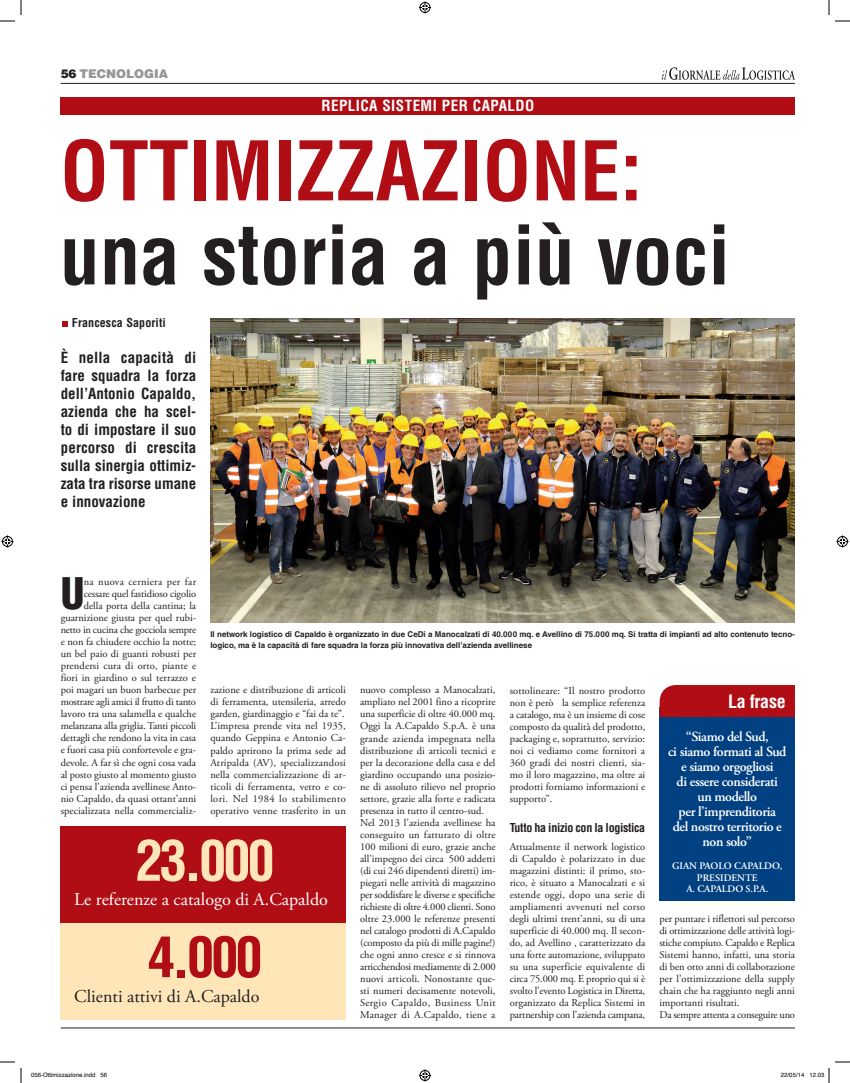
<style>
.page{position:relative;width:850px;height:1083px;background:#fff}
.page>*{position:absolute;margin:0;border:0;box-sizing:border-box;transform-origin:0 0}
.t1{font:700 condensed 80px "Helvetica LT Std";color:#231f20}
.t2{font:700 condensed 80px "Helvetica LT Std";color:#b00d15}
.t3{font:700 condensed 55px "Helvetica LT Std";color:#fee6b9}
.t4{font:700 condensed 55px "Helvetica LT Std";color:#b00d15}
.t5{font:900 condensed 42.5px "Helvetica LT Std";color:#231f20}
.t6{font:18px "Adobe Garamond Pro";color:#fff}
.t7{font:18px "Adobe Garamond Pro";color:#231f20}
.t8{font:700 condensed 18px "Helvetica LT Std";letter-spacing:-.015em;color:#fff}
.t9{font:700 condensed 15px/18px "Helvetica LT Std";color:#231f20;text-align:justify}
.t10{font:700 condensed 15px "Helvetica LT Std";letter-spacing:.03em;color:#fff}
.t11{font:600 14px/15px "Adobe Garamond Pro";letter-spacing:-.03em;color:#fff;text-align:center}
.t12{font:700 condensed 12px "Helvetica LT Std";letter-spacing:-.025em;color:#231f20}
.t13{font:700 condensed 12px "Helvetica LT Std";letter-spacing:.01em;color:#231f20}
.t14{font:900 12px "Helvetica LT Std";color:#939598}
.t15{font:10.5px/12px "Adobe Garamond Pro";color:#231f20;text-align:justify}
.t16{font:600 10px/11.5px "Adobe Garamond Pro";color:#fff;text-align:center}
.t17{font:700 8px/11px "Helvetica LT Std";color:#231f20}
.t18{font:6px "Helvetica";color:#000}
.s1{color:#231f20}
</style>
<div class="page">
<hr style="left:61px;top:1027px;width:734px;height:1px;background:#231f20">
<hr style="left:61px;top:83px;width:734px;height:1px;background:#231f20">
<img style="left:210px;top:319px;width:584px;height:303px">
<svg style="left:62px;top:321px;width:5px;height:6px"></svg>
<div style="left:61px;top:98px;width:734px;height:17px;background:#b00d15"></div>
<svg style="left:662px;top:67px;width:133px;height:13px"></svg>
<div style="left:61px;top:826px;width:285px;height:96px;background:#b00d15"></div>
<div style="left:61px;top:922px;width:285px;height:97px;background:#fee6b9"></div>
<div style="left:660px;top:707px;width:135px;height:193px;background:#014081"></div>
<div style="left:660px;top:685px;width:135px;height:32px;background:#b00d15"></div>
<svg style="left:0;top:0;width:22px;height:22px"></svg>
<svg style="left:0;top:1061px;width:22px;height:21px"></svg>
<svg style="left:828px;top:0;width:22px;height:22px"></svg>
<svg style="left:419px;top:1px;width:12px;height:12px"></svg>
<svg style="left:419px;top:1069px;width:12px;height:12px"></svg>
<svg style="left:2px;top:535px;width:12px;height:12px"></svg>
<svg style="left:836px;top:535px;width:12px;height:12px"></svg>
<svg style="left:828px;top:1061px;width:22px;height:21px"></svg>
<p class="t14" style="left:61px;top:66px;width:109px"><span class="s1">56</span> TECNOLOGIA</p>
<h3 class="t10" style="left:321px;top:97px;width:212px">Replica Sistemi per Capaldo</h3>
<h1 class="t2" style="left:60px;top:121px;width:584px">Ottimizzazione:</h1>
<h1 class="t1" style="left:60px;top:205px;width:672px">una storia a più voci</h1>
<p class="t13" style="left:72px;top:315px;width:95px">Francesca Saporiti</p>
<h3 class="t9" style="left:61px;top:348px;width:137px">È nella capacità di fare squadra la forza dell’Antonio Capaldo, azienda che ha scel&shy;to di impostare il suo percorso di crescita sulla sinergia ottimiz&shy;zata tra risorse umane e innovazione</h3>
<h3 class="t5" style="left:61px;top:566px;width:25px">U</h3>
<p class="t15" style="left:61px;top:576px;width:137px;text-align:right">na nuova cerniera per far cessare quel fastidioso cigolio<br>della porta della cantina; la guarnizione giusta per quel rubi&shy;netto in cucina che gocciola sempre e non fa chiudere occhio la notte; un bel paio di guanti robusti per prendersi cura di orto, piante e fiori in giardino o sul terrazzo e poi magari un buon barbecue per mostrare agli amici il frutto di tanto lavoro tra una salamella e qualche melanzana alla griglia. Tanti piccoli dettagli che rendono la vita in casa e fuori casa più confortevole e gra&shy;devole. A far sì che ogni cosa vada al posto giusto al momento giusto ci pensa l’azienda avellinese Anto&shy;nio Capaldo, da quasi ottant’anni specializzata nella commercializ-</p>
<p class="t17" style="left:210px;top:628px;width:586px">Il network logistico di Capaldo è organizzato in due CeDi a Manocalzati di 40.000 mq. e Avellino di 75.000 mq. Si tratta di impianti ad alto contenuto tecno&shy;logico, ma è la capacità di fare squadra la forza più innovativa dell’azienda avellinese</p>
<p class="t15" style="left:210px;top:684px;width:137px">zazione e distribuzione di articoli di ferramenta, utensileria, arredo garden, giardinaggio e “fai da te”.<br>L’impresa prende vita nel 1935, quando Geppina e Antonio Ca&shy;paldo aprirono la prima sede ad Atripalda (AV), specializzandosi nella commercializzazione di ar&shy;ticoli di ferramenta, vetro e co&shy;lori. Nel 1984 lo stabilimento operativo venne trasferito in un</p>
<p class="t15" style="left:360px;top:684px;width:137px;text-align:left">nuovo complesso a Manocalzati, ampliato nel 2001 fino a ricoprire una superficie di oltre 40.000 mq.<br>Oggi la A.Capaldo S.p.A. è una grande azienda impegnata nella distribuzione di articoli tecnici e per la decorazione della casa e del giardino occupando una posizio&shy;ne di assoluto rilievo nel proprio settore, grazie alla forte e radicata presenza in tutto il centro-sud.<br>Nel 2013 l’azienda avellinese ha conseguito un fatturato di oltre 100 milioni di euro, grazie anche all’impegno dei circa 500 addetti (di cui 246 dipendenti diretti) im&shy;piegati nelle attività di magazzino per soddisfare le diverse e specifiche richieste di oltre 4.000 clienti. Sono oltre 23.000 le referenze presenti nel catalogo prodotti di A.Capaldo (composto da più di mille pagine!) che ogni anno cresce e si rinnova arricchendosi mediamente di 2.000 nuovi articoli. Nonostante que&shy;sti numeri decisamente notevoli, Sergio Capaldo, Business Unit Manager di A.Capaldo, tiene a</p>
<p class="t15" style="left:510px;top:684px;width:137px">sottolineare: “Il nostro prodotto non è però la semplice referenza a catalogo, ma è un insieme di cose composto da qualità del prodotto, packaging e, soprattutto, servizio: noi ci vediamo come fornitori a 360 gradi dei nostri clienti, sia&shy;mo il loro magazzino, ma oltre ai prodotti forniamo informazioni e supporto”.</p>
<h3 class="t8" style="left:728px;top:690px;width:59px">La frase</h3>
<h3 class="t11" style="left:668px;top:729px;width:120px">“Siamo del Sud,<br>ci siamo formati al Sud e siamo orgogliosi<br>di essere considerati un modello<br>per l’imprenditoria<br>del nostro territorio e non solo”</h3>
<p class="t16" style="left:672px;top:860px;width:112px">Gian Paolo Capaldo,<br>Pres idente<br>A. Capaldo S.p.A.</p>
<p class="t12" style="left:510px;top:820px;width:137px">Tutto ha inizio con la logistica</p>
<p class="t15" style="left:510px;top:840px;width:137px">Attualmente il network logistico di Capaldo è polarizzato in due magazzini distinti: il primo, sto&shy;rico, è situato a Manocalzati e si estende oggi, dopo una serie di ampliamenti avvenuti nel corso degli ultimi trent’anni, su di una superficie di 40.000 mq. Il secon&shy;do, ad Avellino , caratterizzato da una forte automazione, sviluppato su una superficie equivalente di circa 75.000 mq. E proprio qui si è svolto l’evento Logistica in Diretta, organizzato da Replica Sistemi in partnership con l’azienda campana,</p>
<h2 class="t3" style="left:135px;top:826px;width:141px">23.000</h2>
<h3 class="t6" style="left:74px;top:888px;width:255px">Le referenze a catalogo di A.Capaldo</h3>
<p class="t15" style="left:659px;top:912px;width:137px;text-align:left">per puntare i riflettori sul percorso di ottimizzazione delle attività logi&shy;stiche compiuto. Capaldo e Replica Sistemi hanno, infatti, una storia di ben otto anni di collaborazione per l’ottimizzazione della supply chain che ha raggiunto negli anni importanti risultati.<br>Da sempre attenta a conseguire uno</p>
<h2 class="t4" style="left:148px;top:922px;width:117px">4.000</h2>
<h3 class="t7" style="left:74px;top:985px;width:187px">Clienti attivi di A.Capaldo</h3>
<p class="t18" style="left:31px;top:1070px;width:78px">056-Ottimizzazione.indd 56</p>
<p class="t18" style="left:781px;top:1070px;width:45px">22/05/14 12.03</p>
</div>
